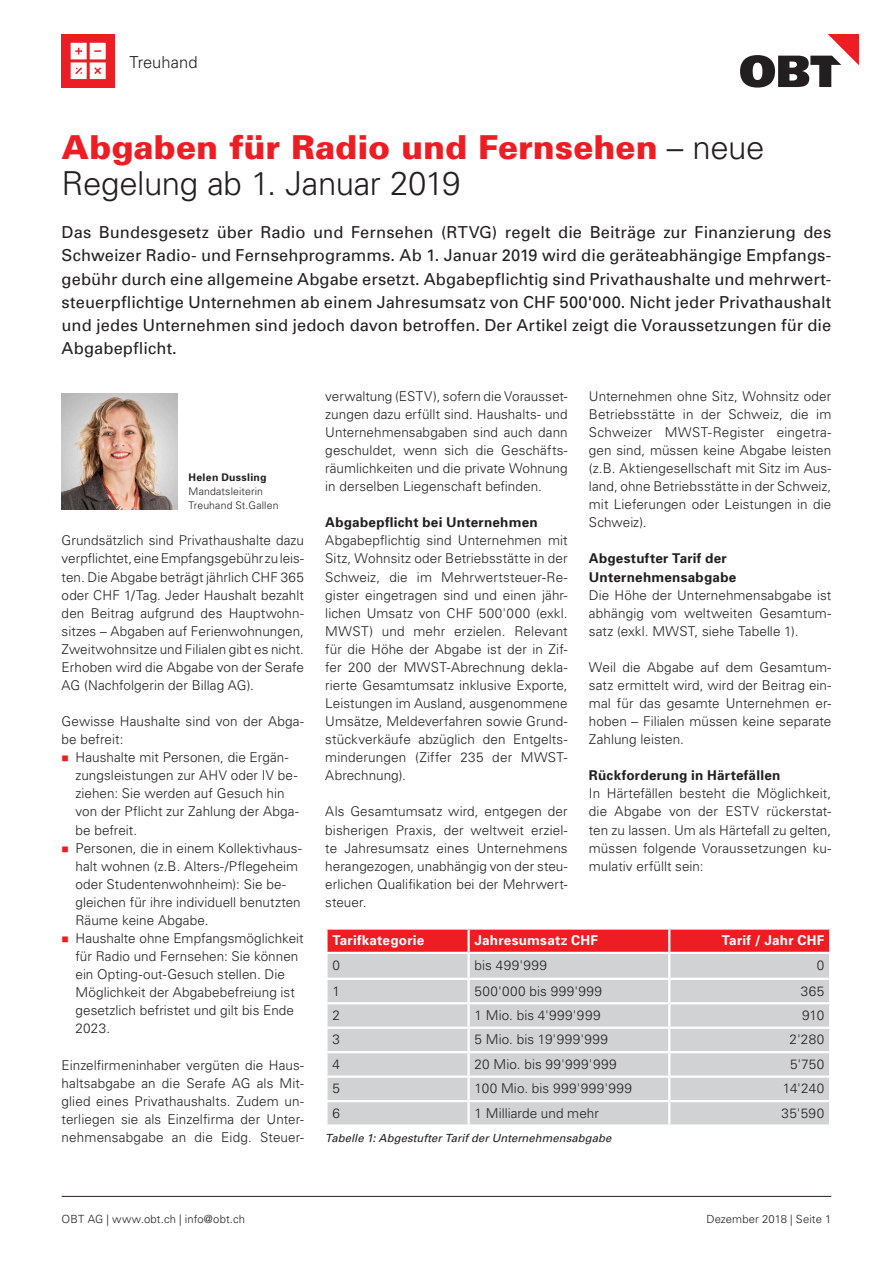
<style>
.page{position:relative;width:893px;height:1263px;background:#fff}
.page>*{position:absolute;margin:0;border:0;box-sizing:border-box;transform-origin:0 0}
.Haupttitel{font:900 33px/36px "Univers";color:#ee1d23}
.Lead{font:16.5px/23.2px "Univers";letter-spacing:.005em;color:#231f20;text-align:justify}
.t1{font:300 16.5px "Univers";letter-spacing:.005em;color:#231f20}
.Lauftext{font:300 13.5px/18px "Univers";letter-spacing:.005em;color:#231f20;text-align:justify}
.Tabellenlauftext{font:300 13.5px "Univers";letter-spacing:.015em;color:#231f20}
.Lauftext_kleiner_Zwi{font:700 13.5px/18px "Univers";letter-spacing:.02em;color:#231f20}
.Tabellenlauftext-2{font:300 13.5px "Univers";letter-spacing:.04em;color:#231f20}
.Tabellenlauftext-3{font:700 13.5px "Univers";letter-spacing:.02em;color:#fff}
.t2{font:300 11.25px "Univers";letter-spacing:.01em;color:#231f20}
.Bildlegende{font:italic 11.25px "Univers";letter-spacing:.01em;color:#231f20}
.Personenbezeichnung{font:300 10.5px "Univers";letter-spacing:.01em;color:#231f20}
.Personenname{font:700 10.5px "Univers";letter-spacing:.025em;color:#231f20}
.s1{font-weight:300;color:#231f20}
</style>
<div class="page">
<hr style="left:62px;top:1196px;width:769px;height:1px;background:#231f20">
<svg style="left:740px;top:34px;width:119px;height:54px"></svg>
<img style="left:62px;top:394px;width:115px;height:115px">
<div style="left:328px;top:930px;width:501px;height:22px;background:#ee1d23"></div>
<div style="left:328px;top:954px;width:501px;height:170px;background:#d1d2d4"></div>
<hr style="left:467px;top:930px;width:3px;height:22px;background:#fff">
<hr style="left:668px;top:930px;width:2px;height:22px;background:#fff">
<hr style="left:467px;top:954px;width:3px;height:24px;background:#fff">
<hr style="left:668px;top:954px;width:2px;height:24px;background:#fff">
<hr style="left:325px;top:978px;width:144px;height:2px;background:#fff">
<hr style="left:469px;top:978px;width:200px;height:2px;background:#fff">
<hr style="left:467px;top:980px;width:3px;height:22px;background:#fff">
<hr style="left:669px;top:978px;width:162px;height:2px;background:#fff">
<hr style="left:668px;top:980px;width:2px;height:22px;background:#fff">
<hr style="left:325px;top:1002px;width:144px;height:2px;background:#fff">
<hr style="left:469px;top:1002px;width:200px;height:2px;background:#fff">
<hr style="left:467px;top:1004px;width:3px;height:22px;background:#fff">
<hr style="left:669px;top:1002px;width:162px;height:2px;background:#fff">
<hr style="left:668px;top:1004px;width:2px;height:22px;background:#fff">
<hr style="left:325px;top:1026px;width:144px;height:3px;background:#fff">
<hr style="left:469px;top:1026px;width:200px;height:3px;background:#fff">
<hr style="left:467px;top:1029px;width:3px;height:22px;background:#fff">
<hr style="left:669px;top:1026px;width:162px;height:3px;background:#fff">
<hr style="left:668px;top:1029px;width:2px;height:22px;background:#fff">
<hr style="left:325px;top:1051px;width:144px;height:2px;background:#fff">
<hr style="left:469px;top:1051px;width:200px;height:2px;background:#fff">
<hr style="left:467px;top:1053px;width:3px;height:22px;background:#fff">
<hr style="left:669px;top:1051px;width:162px;height:2px;background:#fff">
<hr style="left:668px;top:1053px;width:2px;height:22px;background:#fff">
<hr style="left:325px;top:1075px;width:144px;height:3px;background:#fff">
<hr style="left:469px;top:1075px;width:200px;height:3px;background:#fff">
<hr style="left:467px;top:1078px;width:3px;height:22px;background:#fff">
<hr style="left:669px;top:1075px;width:162px;height:3px;background:#fff">
<hr style="left:668px;top:1078px;width:2px;height:22px;background:#fff">
<hr style="left:325px;top:1100px;width:144px;height:2px;background:#fff">
<hr style="left:469px;top:1100px;width:200px;height:2px;background:#fff">
<hr style="left:467px;top:1102px;width:3px;height:22px;background:#fff">
<hr style="left:669px;top:1100px;width:162px;height:2px;background:#fff">
<hr style="left:668px;top:1102px;width:2px;height:22px;background:#fff">
<div style="left:62px;top:34px;width:53px;height:53px;background:#ec1d25"></div>
<svg style="left:71px;top:43px;width:35px;height:36px"></svg>
<p class="t1" style="left:130px;top:52px;width:69px">Treuhand</p>
<p class="Haupttitel" style="left:62px;top:129px;width:704px">Abgaben für Radio und Fernsehen <span class="s1">– neue<br>Regelung ab 1. Januar 2019</span></p>
<p class="Lead" style="left:62px;top:221px;width:771px">Das Bundesgesetz über Radio und Fernsehen (RTVG) regelt die Beiträge zur Finanzierung des Schweizer Radio- und Fernsehprogramms. Ab 1. Januar 2019 wird die geräteabhängige Empfangs&shy;gebühr durch eine allgemeine Abgabe ersetzt. Abgabepflichtig sind Privathaushalte und mehrwert&shy;steuerpflichtige Unternehmen ab einem Jahresumsatz von CHF 500'000. Nicht jeder Privathaushalt und jedes Unternehmen sind jedoch davon betroffen. Der Artikel zeigt die Voraussetzungen für die Abgabepflicht.</p>
<p class="Personenname" style="left:189px;top:471px;width:79px">Helen Dussling</p>
<p class="Personenbezeichnung" style="left:189px;top:485px;width:76px">Mandatsleiterin</p>
<p class="Personenbezeichnung" style="left:189px;top:499px;width:91px">Treuhand St.Gallen</p>
<p class="Lauftext" style="left:62px;top:532px;width:244px">Grundsätzlich sind Privathaushalte dazu verpflichtet, eine Empfangsgebühr zu leis&shy;ten. Die Abgabe beträgt jährlich CHF 365 oder CHF 1/Tag. Jeder Haushalt bezahlt den Beitrag aufgrund des Hauptwohn&shy;sitzes – Abgaben auf Ferienwohnungen, Zweitwohnsitze und Filialen gibt es nicht.<br>Erhoben wird die Abgabe von der Serafe AG (Nachfolgerin der Billag AG).</p>
<p class="Lauftext" style="left:62px;top:712px;width:244px">Gewisse Haushalte sind von der Abga&shy;be befreit:</p>
<p class="Lauftext" style="left:75px;top:748px;width:225px;text-align:left">Haushalte mit Personen, die Ergän&shy;zungsleistungen zur AHV oder IV be&shy;ziehen: Sie werden auf Gesuch hin von der Pflicht zur Zahlung der Abga&shy;be befreit.</p>
<p class="Lauftext" style="left:75px;top:839px;width:228px;text-align:left">Personen, die in einem Kollektivhaus&shy;halt wohnen (z.B. Alters-/Pflegeheim oder Studentenwohnheim): Sie be&shy;gleichen für ihre individuell benutzten Räume keine Abgabe.</p>
<p class="Lauftext" style="left:75px;top:929px;width:230px;text-align:left">Haushalte ohne Empfangsmöglichkeit für Radio und Fernsehen: Sie können ein Opting-out-Gesuch stellen. Die<br>Möglichkeit der Abgabebefreiung ist gesetzlich befristet und gilt bis Ende<br>2023.</p>
<p class="Lauftext" style="left:62px;top:1056px;width:244px">Einzelfirmeninhaber vergüten die Haus&shy;haltsabgabe an die Serafe AG als Mit&shy;glied eines Privathaushalts. Zudem un&shy;terliegen sie als Einzelfirma der Unter&shy;nehmensabgabe an die Eidg. Steuer-</p>
<p class="Lauftext" style="left:325px;top:387px;width:244px">verwaltung (ESTV), sofern die Vorausset&shy;zungen dazu erfüllt sind. Haushalts- und Unternehmensabgaben sind auch dann geschuldet, wenn sich die Geschäfts&shy;räumlichkeiten und die private Wohnung in derselben Liegenschaft befinden.</p>
<p class="Lauftext_kleiner_Zwi" style="left:325px;top:513px;width:214px">Abgabepflicht bei Unternehmen</p>
<p class="Lauftext" style="left:325px;top:532px;width:244px">Abgabepflichtig sind Unternehmen mit Sitz, Wohnsitz oder Betriebsstätte in der Schweiz, die im Mehrwertsteuer-Re&shy;gister eingetragen sind und einen jähr&shy;lichen Umsatz von CHF 500'000 (exkl.<br>MWST) und mehr erzielen. Relevant für die Höhe der Abgabe ist der in Zif&shy;fer 200 der MWST-Abrechnung dekla&shy;rierte Gesamtumsatz inklusive Exporte, Leistungen im Ausland, ausgenommene Umsätze, Meldeverfahren sowie Grund&shy;stückverkäufe abzüglich den Entgelts&shy;minderungen (Ziffer 235 der MWST-Abrechnung).</p>
<p class="Lauftext" style="left:325px;top:803px;width:244px">Als Gesamtumsatz wird, entgegen der bisherigen Praxis, der weltweit erziel&shy;te Jahresumsatz eines Unternehmens herangezogen, unabhängig von der steu&shy;erlichen Qualifikation bei der Mehrwert&shy;steuer.</p>
<p class="Lauftext" style="left:589px;top:387px;width:244px">Unternehmen ohne Sitz, Wohnsitz oder Betriebsstätte in der Schweiz, die im Schweizer MWST-Register eingetra&shy;gen sind, müssen keine Abgabe leisten (z.B. Aktiengesellschaft mit Sitz im Aus&shy;land, ohne Betriebsstätte in der Schweiz, mit Lieferungen oder Leistungen in die Schweiz).</p>
<p class="Lauftext_kleiner_Zwi" style="left:589px;top:550px;width:149px">Abgestufter Tarif der<br>Unternehmensabgabe</p>
<p class="Lauftext" style="left:589px;top:586px;width:244px">Die Höhe der Unternehmensabgabe ist abhängig vom weltweiten Gesamtum&shy;satz (exkl. MWST, siehe Tabelle 1).</p>
<p class="Lauftext" style="left:589px;top:658px;width:244px">Weil die Abgabe auf dem Gesamtum&shy;satz ermittelt wird, wird der Beitrag ein&shy;mal für das gesamte Unternehmen er&shy;hoben – Filialen müssen keine separate Zahlung leisten.</p>
<p class="Lauftext_kleiner_Zwi" style="left:589px;top:766px;width:193px">Rückforderung in Härtefällen</p>
<p class="Lauftext" style="left:589px;top:785px;width:244px">In Härtefällen besteht die Möglichkeit, die Abgabe von der ESTV rückerstat&shy;ten zu lassen. Um als Härtefall zu gelten, müssen folgende Voraussetzungen ku&shy;mulativ erfüllt sein:</p>
<p class="Tabellenlauftext-3" style="left:332px;top:932px;width:93px">Tarifkategorie</p>
<p class="Tabellenlauftext-3" style="left:475px;top:932px;width:125px">Jahresumsatz CHF</p>
<p class="Tabellenlauftext-3" style="left:722px;top:932px;width:104px">Tarif / Jahr CHF</p>
<p class="Tabellenlauftext" style="left:332px;top:957px;width:9px">0</p>
<p class="Tabellenlauftext-2" style="left:475px;top:957px;width:74px">bis 499'999</p>
<p class="Tabellenlauftext" style="left:817px;top:957px;width:9px">0</p>
<p class="Tabellenlauftext" style="left:332px;top:982px;width:9px">1</p>
<p class="Tabellenlauftext-2" style="left:475px;top:982px;width:129px">500'000 bis 999'999</p>
<p class="Tabellenlauftext" style="left:801px;top:982px;width:25px">365</p>
<p class="Tabellenlauftext" style="left:332px;top:1007px;width:9px">2</p>
<p class="Tabellenlauftext" style="left:475px;top:1007px;width:127px">1 Mio. bis 4'999'999</p>
<p class="Tabellenlauftext" style="left:802px;top:1007px;width:24px">910</p>
<p class="Tabellenlauftext" style="left:332px;top:1031px;width:9px">3</p>
<p class="Tabellenlauftext" style="left:475px;top:1031px;width:135px">5 Mio. bis 19'999'999</p>
<p class="Tabellenlauftext" style="left:789px;top:1031px;width:36px">2'280</p>
<p class="Tabellenlauftext" style="left:332px;top:1056px;width:9px">4</p>
<p class="Tabellenlauftext" style="left:475px;top:1056px;width:143px">20 Mio. bis 99'999'999</p>
<p class="Tabellenlauftext" style="left:790px;top:1056px;width:36px">5'750</p>
<p class="Tabellenlauftext" style="left:332px;top:1080px;width:9px">5</p>
<p class="Tabellenlauftext-2" style="left:475px;top:1080px;width:159px">100 Mio. bis 999'999'999</p>
<p class="Tabellenlauftext" style="left:783px;top:1080px;width:43px">14'240</p>
<p class="Tabellenlauftext" style="left:332px;top:1105px;width:9px">6</p>
<p class="Tabellenlauftext" style="left:475px;top:1105px;width:126px">1 Milliarde und mehr</p>
<p class="Tabellenlauftext" style="left:782px;top:1105px;width:44px">35'590</p>
<p class="Bildlegende" style="left:325px;top:1131px;width:288px">Tabelle 1: Abgestufter Tarif der Unternehmensabgabe</p>
<p class="t2" style="left:62px;top:1212px;width:185px">OBT AG | www.obt.ch | info@obt.ch</p>
<p class="t2" style="left:706px;top:1212px;width:126px">Dezember 2018 | Seite 1</p>
</div>
